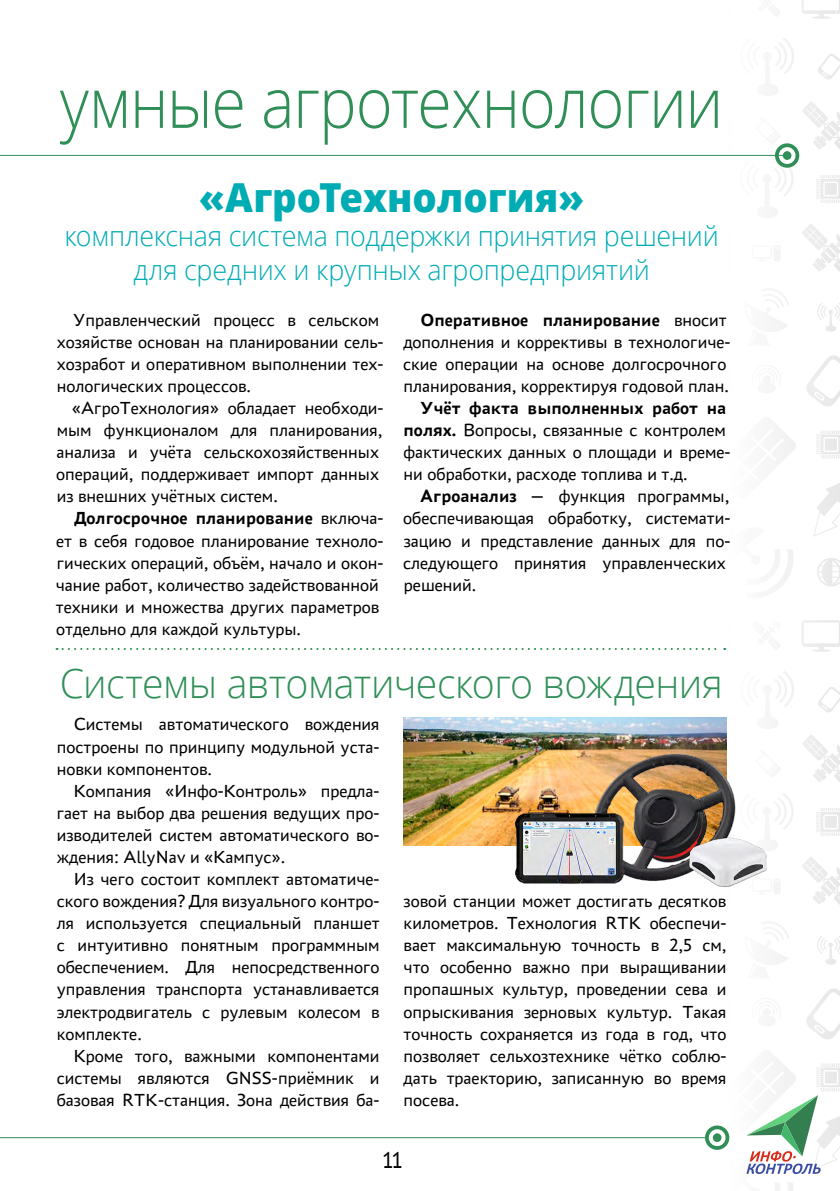
<style>
.page{position:relative;width:840px;height:1191px;background:#fff}
.page>*{position:absolute;margin:0;border:0;box-sizing:border-box;transform-origin:0 0}
.t1{font:300 70px "Open Sans";letter-spacing:-.02em;color:#2f8f57;scale:.9 1}
.t2{font:300 40px "Open Sans";letter-spacing:-.015em;color:#2f8f57}
.t3{font:800 40px "Open Sans";letter-spacing:-.005em;color:#00acb4;scale:.96 1}
.t4{font:300 28px/34px "Open Sans";letter-spacing:-.01em;color:#00acb4;text-align:center;scale:.96 1}
.t5{font:24px "PT Astra Sans";color:#000;scale:.85 1}
.t6{font:18.4px/22px "PT Astra Sans";color:#000}
.s1{font-weight:700}
</style>
<div class="page">
<svg style="left:726px;top:0;width:113px;height:1191px"></svg>
<svg style="left:746px;top:1095px;width:74px;height:79px"></svg>
<svg style="left:57px;top:648px;width:667px;height:2px"></svg>
<img style="left:403px;top:717px;width:323px;height:129px">
<img style="left:515px;top:754px;width:250px;height:132px">
<hr style="left:0;top:1137px;width:717px;height:1px;background:#2f8f57">
<svg style="left:704px;top:1125px;width:25px;height:24px"></svg>
<svg style="left:710px;top:1131px;width:13px;height:13px"></svg>
<div style="left:708px;top:1129px;width:17px;height:17px;border:4px solid #fff;border-radius:50%"></div>
<svg style="left:774px;top:143px;width:24px;height:25px"></svg>
<div style="left:780px;top:149px;width:13px;height:13px;background:#2f8f57;border-radius:50%"></div>
<div style="left:778px;top:147px;width:17px;height:17px;border:4px solid #fff;border-radius:50%"></div>
<hr style="left:0;top:155px;width:786px;height:1px;background:#2f8f57">
<h1 class="t1" style="left:60px;top:54px;width:738px">умные агротехнологии</h1>
<h2 class="t3" style="left:199px;top:166px;width:402px">«АгроТехнология»</h2>
<h3 class="t4" style="left:64px;top:218px;width:682px">комплексная система поддержки принятия решений для средних и крупных агропредприятий</h3>
<p class="t6" style="left:57px;top:308px;width:328px;text-indent:16px">Управленческий процесс в сельском хозяйстве основан на планировании сель&shy;хозработ и оперативном выполнении тех&shy;нологических процессов.</p>
<p class="t6" style="left:56px;top:396px;width:328px;text-indent:16px">«АгроТехнология» обладает необходи&shy;мым функционалом для планирования, анализа и учёта сельскохозяйственных операций, поддерживает импорт данных из внешних учётных систем.</p>
<p class="t6" style="left:56px;top:506px;width:329px;text-indent:18px"><span class="s1">Долгосрочное планирование</span> включа&shy;ет в себя годовое планирование техноло&shy;гических операций, объём, начало и окон&shy;чание работ, количество задействованной техники и множества других параметров отдельно для каждой культуры.</p>
<p class="t6" style="left:403px;top:308px;width:329px;text-indent:17px"><span class="s1">Оперативное планирование</span> вносит дополнения и коррективы в технологиче&shy;ские операции на основе долгосрочного планирования, корректируя годовой план.</p>
<p class="t6" style="left:403px;top:396px;width:328px;text-indent:17px"><span class="s1">Учёт факта выполненных работ на полях.</span> Вопросы, связанные с контролем фактических данных о площади и време&shy;ни обработки, расходе топлива и т.д.</p>
<p class="t6" style="left:403px;top:484px;width:329px;text-indent:17px"><span class="s1">Агроанализ</span> — функция программы, обеспечивающая обработку, системати&shy;зацию и представление данных для по&shy;следующего принятия управленческих решений.</p>
<h2 class="t2" style="left:60px;top:656px;width:664px">Системы автоматического вождения</h2>
<p class="t6" style="left:57px;top:712px;width:324px;text-align:justify;text-indent:17px">Системы автоматического вождения построены по принципу модульной уста&shy;новки компонентов.</p>
<p class="t6" style="left:57px;top:779px;width:324px;text-align:justify;text-indent:17px">Компания «Инфо-Контроль» предла&shy;гает на выбор два решения ведущих про&shy;изводителей систем автоматического во&shy;ждения: AllyNav и «Кампус».</p>
<p class="t6" style="left:57px;top:867px;width:324px;text-align:justify;text-indent:17px">Из чего состоит комплект автоматиче&shy;ского вождения? Для визуального контро&shy;ля используется специальный планшет с интуитивно понятным программным обеспечением. Для непосредственного управления транспорта устанавливается электродвигатель с рулевым колесом в комплекте.</p>
<p class="t6" style="left:57px;top:1044px;width:324px;text-align:justify;text-indent:17px">Кроме того, важными компонентами системы являются GNSS-приёмник и базовая RTK-станция. Зона действия ба-</p>
<p class="t6" style="left:403px;top:889px;width:324px;text-align:justify">зовой станции может достигать десятков километров. Технология RTK обеспечи&shy;вает максимальную точность в 2,5 см, что особенно важно при выращивании пропашных культур, проведении сева и опрыскивания зерновых культур. Такая точность сохраняется из года в год, что позволяет сельхозтехнике чётко соблю&shy;дать траекторию, записанную во время посева.</p>
<h3 class="t5" style="left:383px;top:1144px;width:25px">11</h3>
</div>
